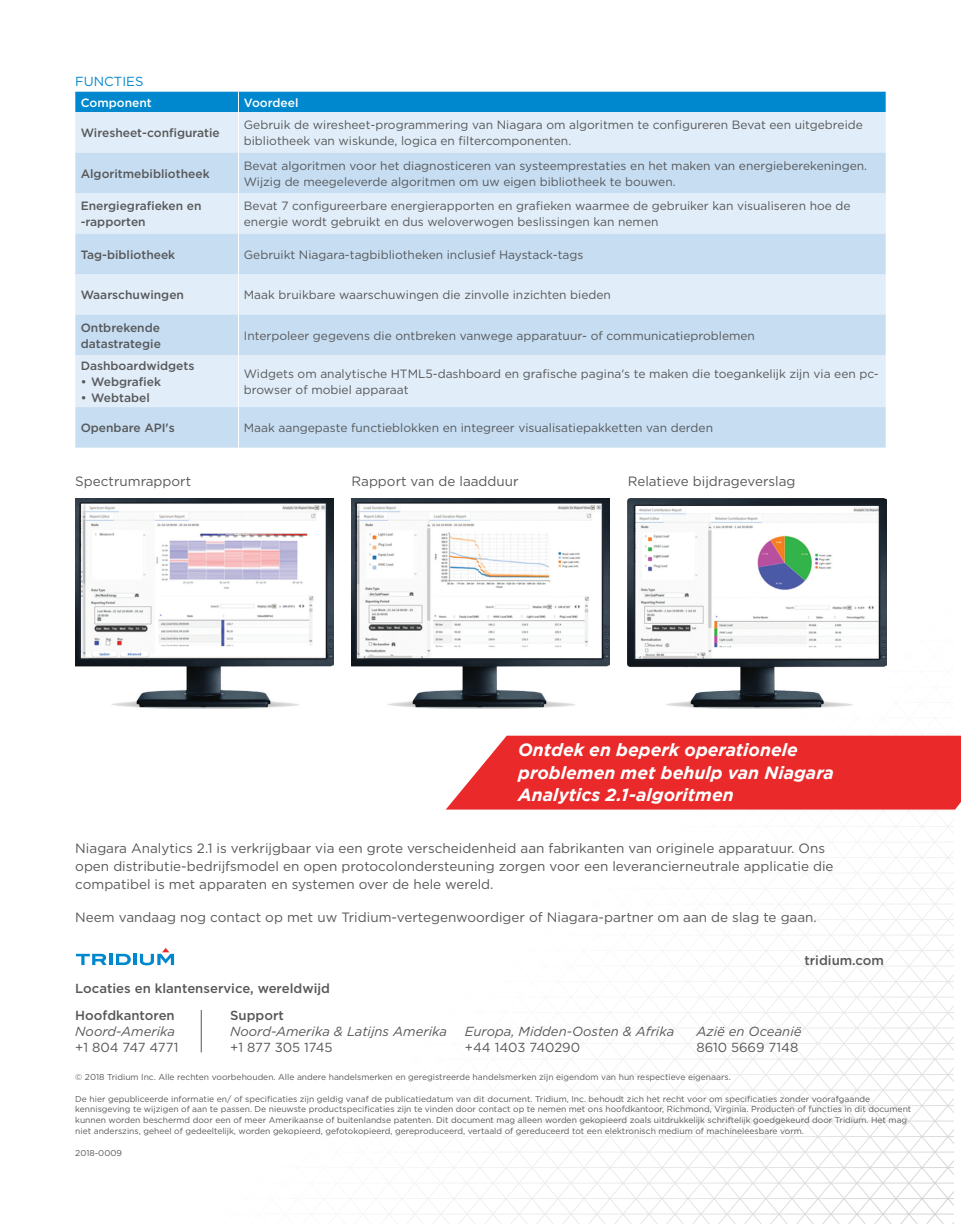
<style>
.page{position:relative;width:961px;height:1231px;background:#fff}
.page>*{position:absolute;margin:0;border:0;box-sizing:border-box;transform-origin:0 0}
.t1{font:italic 700 17.7px/22.5px "Gotham";color:#fff}
.t2{font:13.5px/18px "Gotham";color:#57585a}
.t3{font:italic 13.2px/15.8px "Gotham";color:#57585a}
.t4{font:500 13.2px "Gotham";color:#57585a}
.t5{font:13.2px "Gotham";color:#57585a}
.t6{font:13.2px "Gotham";color:#0088ce}
.t7{font:12px/15.8px "Gotham";color:#57585a}
.t8{font:500 12px/15.8px "Gotham";color:#57585a}
.t9{font:500 12px "Gotham";color:#fff}
.Footer_Copy{font:8.55px/10.8px "Gotham";color:#57585a}
.s1{font-style:normal}
</style>
<div class="page">
<div style="left:75px;top:112px;width:810px;height:41px;background:#e1edf8"></div>
<svg style="left:75px;top:153px;width:810px;height:294px;background:#d2e4f4"></svg>
<div style="left:75px;top:92px;width:810px;height:20px;background:#0088ce"></div>
<hr style="left:238px;top:112px;width:1px;height:41px;background:#fff">
<hr style="left:238px;top:153px;width:1px;height:40px;background:#fff">
<hr style="left:238px;top:193px;width:1px;height:41px;background:#fff">
<hr style="left:238px;top:234px;width:1px;height:40px;background:#fff">
<hr style="left:238px;top:274px;width:1px;height:41px;background:#fff">
<hr style="left:238px;top:315px;width:1px;height:40px;background:#fff">
<hr style="left:238px;top:355px;width:1px;height:52px;background:#fff">
<hr style="left:238px;top:407px;width:1px;height:40px;background:#fff">
<svg style="left:76px;top:948px;width:98px;height:17px"></svg>
<hr style="left:201px;top:1010px;width:1px;height:42px;background:#57585a">
<svg style="left:446px;top:735px;width:515px;height:74px;background:#ea3738"></svg>
<img style="left:627px;top:498px;width:259px;height:210px">
<img style="left:351px;top:498px;width:258px;height:210px">
<img style="left:75px;top:498px;width:258px;height:210px">
<p class="t6" style="left:75px;top:73px;width:70px">FUNCTIES</p>
<p class="t9" style="left:81px;top:95px;width:73px">Component</p>
<p class="t9" style="left:244px;top:95px;width:56px">Voordeel</p>
<p class="t8" style="left:81px;top:125px;width:141px">Wiresheet-configuratie</p>
<p class="t7" style="left:244px;top:117px;width:620px">Gebruik de wiresheet-programmering van Niagara om algoritmen te configureren Bevat een uitgebreide bibliotheek van wiskunde, logica en filtercomponenten.</p>
<p class="t8" style="left:81px;top:165px;width:130px">Algoritmebibliotheek</p>
<p class="t7" style="left:244px;top:157px;width:625px">Bevat algoritmen voor het diagnosticeren van systeemprestaties en het maken van energieberekeningen.<br>Wijzig de meegeleverde algoritmen om uw eigen bibliotheek te bouwen.</p>
<p class="t8" style="left:81px;top:198px;width:122px">Energiegrafieken en -rapporten</p>
<p class="t7" style="left:244px;top:198px;width:608px">Bevat 7 configureerbare energierapporten en grafieken waarmee de gebruiker kan visualiseren hoe de energie wordt gebruikt en dus weloverwogen beslissingen kan nemen</p>
<p class="t8" style="left:81px;top:246px;width:96px">Tag-bibliotheek</p>
<p class="t7" style="left:244px;top:246px;width:341px">Gebruikt Niagara-tagbibliotheken inclusief Haystack-tags</p>
<p class="t8" style="left:81px;top:287px;width:105px">Waarschuwingen</p>
<p class="t7" style="left:244px;top:287px;width:368px">Maak bruikbare waarschuwingen die zinvolle inzichten bieden</p>
<p class="t8" style="left:81px;top:319px;width:82px">Ontbrekende datastrategie</p>
<p class="t7" style="left:244px;top:327px;width:512px">Interpoleer gegevens die ontbreken vanwege apparatuur- of communicatieproblemen</p>
<p class="t8" style="left:81px;top:358px;width:115px">Dashboardwidgets</p>
<p class="t8" style="left:81px;top:374px;width:82px">• Webgrafiek</p>
<p class="t8" style="left:81px;top:389px;width:71px">• Webtabel</p>
<p class="t7" style="left:244px;top:366px;width:636px">Widgets om analytische HTML5-dashboard en grafische pagina's te maken die toegankelijk zijn via een pc&shy;browser of mobiel apparaat</p>
<p class="t8" style="left:81px;top:420px;width:96px">Openbare API's</p>
<p class="t7" style="left:244px;top:420px;width:470px">Maak aangepaste functieblokken en integreer visualisatiepakketten van derden</p>
<p class="t2" style="left:75px;top:472px;width:117px">Spectrumrapport</p>
<p class="t2" style="left:351px;top:472px;width:169px">Rapport van de laadduur</p>
<p class="t2" style="left:627px;top:472px;width:169px">Relatieve bijdrageverslag</p>
<p class="t1" style="left:518px;top:738px;width:317px">Ontdek en beperk operationele problemen met behulp van Niagara<br>Analytics 2.1-algoritmen</p>
<p class="t2" style="left:75px;top:839px;width:759px">Niagara Analytics 2.1 is verkrijgbaar via een grote verscheidenheid aan fabrikanten van originele apparatuur. Ons open distributie-bedrijfsmodel en open protocolondersteuning zorgen voor een leverancierneutrale applicatie die compatibel is met apparaten en systemen over de hele wereld.</p>
<p class="t2" style="left:75px;top:907px;width:743px">Neem vandaag nog contact op met uw Tridium-vertegenwoordiger of Niagara-partner om aan de slag te gaan.</p>
<p class="t4" style="left:75px;top:979px;width:256px">Locaties en klantenservice, wereldwijd</p>
<p class="t4" style="left:75px;top:1007px;width:101px">Hoofdkantoren</p>
<p class="t3" style="left:75px;top:1023px;width:105px">Noord-Amerika <span class="s1">+1 804 747 4771</span></p>
<p class="t4" style="left:230px;top:1007px;width:55px">Support</p>
<p class="t3" style="left:230px;top:1023px;width:218px">Noord-Amerika &amp; Latijns Amerika <span class="s1">+1 877 305 1745</span></p>
<p class="t3" style="left:465px;top:1023px;width:211px">Europa, Midden-Oosten &amp; Afrika</p>
<p class="t5" style="left:465px;top:1039px;width:117px">+44 1403 740290</p>
<p class="t4" style="left:804px;top:952px;width:81px">tridium.com</p>
<p class="t3" style="left:696px;top:1023px;width:107px">Azië en Oceanië</p>
<p class="t5" style="left:696px;top:1039px;width:103px">8610 5669 7148</p>
<p class="Footer_Copy" style="left:75px;top:1071px;width:657px">© 2018 Tridium Inc. Alle rechten voorbehouden. Alle andere handelsmerken en geregistreerde handelsmerken zijn eigendom van hun respectieve eigenaars.</p>
<p class="Footer_Copy" style="left:75px;top:1092px;width:837px">De hier gepubliceerde informatie en/ of specificaties zijn geldig vanaf de publicatiedatum van dit document. Tridium, Inc. behoudt zich het recht voor om specificaties zonder voorafgaande kennisgeving te wijzigen of aan te passen. De nieuwste productspecificaties zijn te vinden door contact op te nemen met ons hoofdkantoor, Richmond, Virginia. Producten of functies in dit document kunnen worden beschermd door een of meer Amerikaanse of buitenlandse patenten. Dit document mag alleen worden gekopieerd zoals uitdrukkelijk schriftelijk goedgekeurd door Tridium. Het mag niet anderszins, geheel of gedeeltelijk, worden gekopieerd, gefotokopieerd, gereproduceerd, vertaald of gereduceerd tot een elektronisch medium of machineleesbare vorm.</p>
<p class="Footer_Copy" style="left:75px;top:1147px;width:48px">2018-0009</p>
</div>
